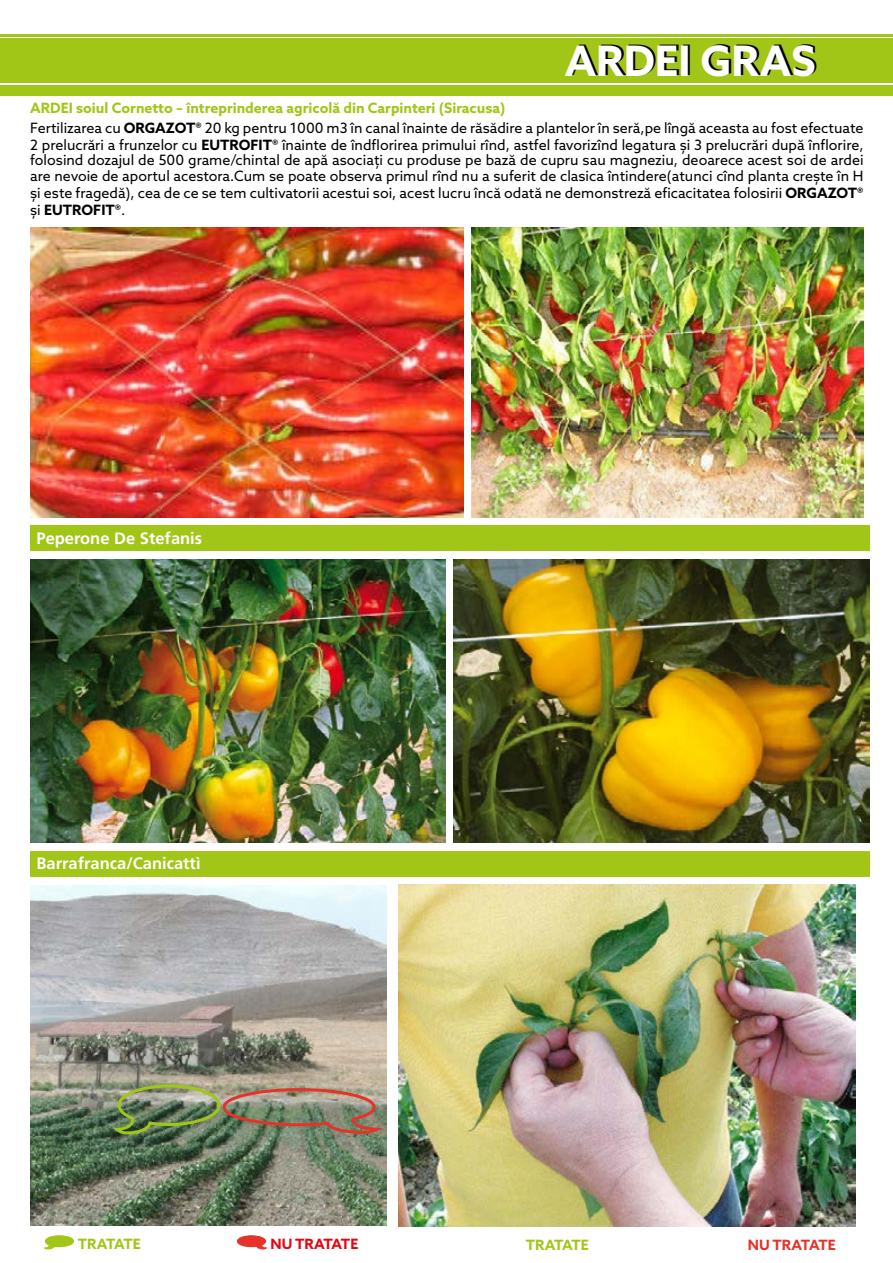
<style>
.page{position:relative;width:893px;height:1263px;background:#fff}
.page>*{position:absolute;margin:0;border:0;box-sizing:border-box;transform-origin:0 0}
.t1{font:700 42px "Azo Sans";color:#fff}
.t2{font:700 16.5px "Frutiger LT Std";color:#fff}
.t3{font:14.25px/17.1px "Azo Sans";color:#000}
.t4{font:700 14.25px "Azo Sans";color:#a2c617}
.t5{font:700 14.25px "Azo Sans";letter-spacing:-.045em;color:#a2c617}
.t6{font:700 14.25px "Azo Sans";color:#e30613}
.t7{font:700 14.25px "Azo Sans";color:#e63329}
.s1{font-weight:700}
</style>
<div class="page">
<div style="left:0;top:39px;width:893px;height:44px;background:#a2c617"></div>
<hr style="left:0;top:34px;width:893px;height:3px;background:#a2c617">
<div style="left:0;top:85px;width:893px;height:10px;background:#a2c617"></div>
<div style="left:30px;top:525px;width:840px;height:26px;background:#a2c617"></div>
<div style="left:30px;top:851px;width:840px;height:26px;background:#a2c617"></div>
<img style="left:472px;top:228px;width:392px;height:290px">
<img style="left:30px;top:885px;width:356px;height:341px">
<img style="left:399px;top:885px;width:457px;height:341px">
<img style="left:30px;top:228px;width:434px;height:289px">
<img style="left:30px;top:559px;width:415px;height:284px">
<img style="left:453px;top:559px;width:417px;height:284px">
<svg style="left:43px;top:1235px;width:31px;height:15px"></svg>
<svg style="left:236px;top:1235px;width:32px;height:15px"></svg>
<img style="left:109px;top:1083px;width:278px;height:53px">
<p class="t4" style="left:30px;top:99px;width:477px">ARDEI soiul Cornetto – întreprinderea agricolă din Carpinteri (Siracusa)</p>
<h1 class="t1" style="left:565px;top:33px;width:252px">ARDEI GRAS</h1>
<p class="t3" style="left:30px;top:119px;width:835px">Fertilizarea cu <span class="s1">ORGAZOT®</span> 20 kg pentru 1000 m3 în canal înainte de răsădire a plantelor în seră,pe lîngă aceasta au fost efectuate<br>2 prelucrări a frunzelor cu <span class="s1">EUTROFIT®</span> înainte de îndflorirea primului rînd, astfel favorizînd legatura și 3 prelucrări după înflorire,</p>
<p class="t3" style="left:30px;top:152px;width:835px;line-height:15.8px">folosind dozajul de 500 grame/chintal de apă asociați cu produse pe bază de cupru sau magneziu, deoarece acest soi de ardei are nevoie de aportul acestora.Cum se poate observa primul rînd nu a suferit de clasica întindere(atunci cînd planta crește în H</p>
<p class="t3" style="left:30px;top:184px;width:835px">și este fragedă), cea de ce se tem cultivatorii acestui soi, acest lucru încă odată ne demonstreză eficacitatea folosirii <span class="s1">ORGAZOT® </span>și <span class="s1">EUTROFIT®</span>.</p>
<p class="t2" style="left:37px;top:528px;width:167px">Peperone De Stefanis</p>
<p class="t2" style="left:37px;top:853px;width:166px">Barrafranca/Canicattì</p>
<p class="t5" style="left:78px;top:1234px;width:65px">TRATATE</p>
<p class="t6" style="left:271px;top:1234px;width:89px">NU TRATATE</p>
<p class="t5" style="left:526px;top:1235px;width:65px">TRATATE</p>
<p class="t7" style="left:748px;top:1235px;width:89px">NU TRATATE</p>
</div>
